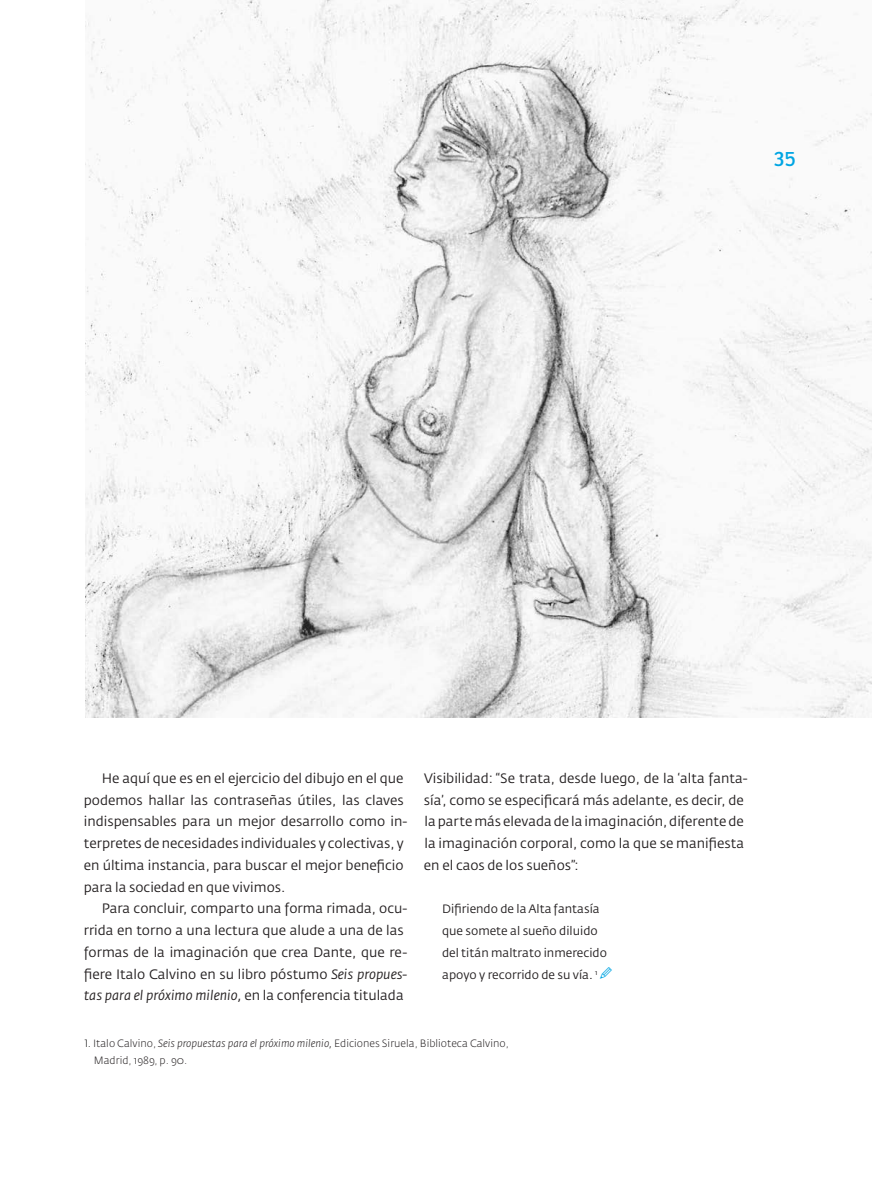
<style>
.page{position:relative;width:872px;height:1191px;background:#fff}
.page>*{position:absolute;margin:0;border:0;box-sizing:border-box;transform-origin:0 0}
.t1{font:20.4px "Ronnia";color:#00a5e3}
.t2{font:18px "Fedra Sans Std";color:#00a5e3}
.t3{font:13.5px/21.8px "Fedra Sans Std";color:#231f20}
.t4{font:italic 13.5px "Fedra Sans Std";color:#231f20}
.t5{font:12px/21.8px "Fedra Sans Std";color:#231f20}
.t6{font:300 10.5px/16.5px "Fedra Sans Std";color:#231f20}
.s1{font-style:italic}
.s2{font-style:normal}
.s3{color:#000}
</style>
<div class="page">
<img style="left:85px;top:0;width:787px;height:717px">
<p class="t1" style="left:774px;top:146px;width:24px">35</p>
<p class="t3" style="left:102px;top:767px;width:303px">He aquí que es en el ejercicio del dibujo en el que</p>
<p class="t3" style="left:84px;top:789px;width:321px">podemos hallar las contraseñas útiles, las claves</p>
<p class="t3" style="left:84px;top:810px;width:325px">indispensables para un mejor desarrollo como in-</p>
<p class="t3" style="left:84px;top:832px;width:321px">terpretes de necesidades individuales y colectivas, y</p>
<p class="t3" style="left:84px;top:854px;width:321px">en última instancia, para buscar el mejor beneficio</p>
<p class="t3" style="left:84px;top:876px;width:203px">para la sociedad en que vivimos.</p>
<p class="t3" style="left:102px;top:897px;width:307px">Para concluir, comparto una forma rimada, ocu-</p>
<p class="t3" style="left:84px;top:919px;width:321px">rrida en torno a una lectura que alude a una de las</p>
<p class="t3" style="left:84px;top:941px;width:325px">formas de la imaginación que crea Dante, que re-</p>
<p class="t3" style="left:84px;top:963px;width:325px">fiere Italo Calvino en su libro póstumo <span class="s1">Seis propues-</span></p>
<p class="t4" style="left:84px;top:987px;width:321px">tas para el próximo milenio, <span class="s2">en la conferencia titulada</span></p>
<p class="t3" style="left:424px;top:767px;width:325px">Visibilidad: “Se trata, desde luego, de la ‘alta fanta&shy;sía’, como se especificará más adelante, es decir, de la parte más elevada de la imaginación, diferente de la imaginación corporal, como la que se manifiesta en el caos de los sueños”:</p>
<p class="t5" style="left:442px;top:898px;width:166px">Difiriendo de la Alta fantasía que somete al sueño diluido del titán maltrato inmerecido apoyo y recorrido de su vía. <sup>1</sup></p>
<p class="t2" style="left:599px;top:961px;width:15px">✎</p>
<p class="t6" style="left:94px;top:1035px;width:416px;text-indent:-9px"><span class="s3">1.</span> Italo Calvino, <span class="s1">Seis propuestas para el próximo milenio,</span> Ediciones Siruela, Biblioteca Calvino,<br>Madrid, 1989, p. 90.</p>
</div>
